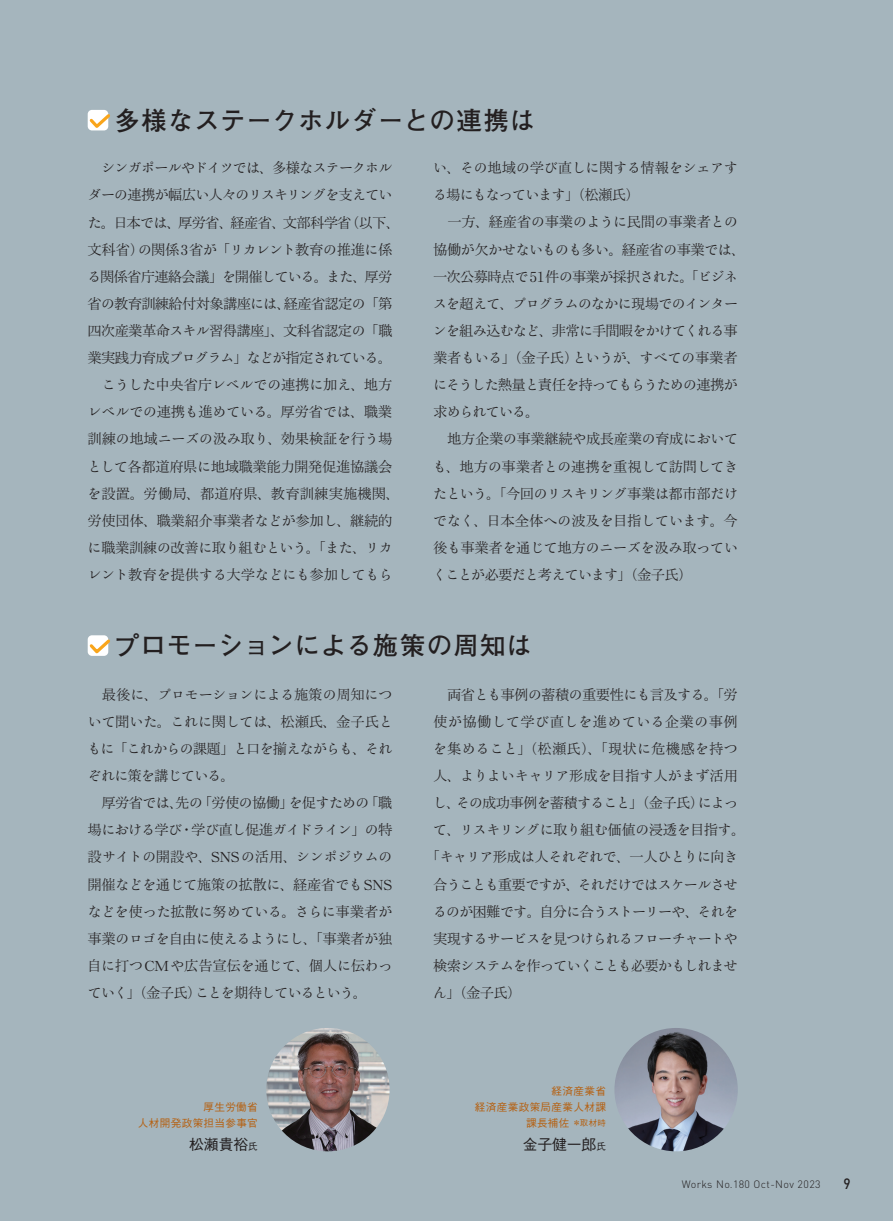
<style>
.page{position:relative;width:893px;height:1221px;background:#fff}
.page>*{position:absolute;margin:0;border:0;box-sizing:border-box;transform-origin:0 0}
.t1{font:700 25.5px "Futo Go B101 Pr 6";letter-spacing:.03em;color:#231f20}
.t2{font:500 14.85px "Gothic BBB Pr 5";letter-spacing:-.01em;color:#231f20}
.t3{font:500 14.85px "DIN Pro";color:#231f20;scale:.9 1}
.t4{font:14.4px/27.2px "Ro H Min S Kok Pr 5 N";letter-spacing:-.05em;color:#231f20}
.t5{font:14.4px "Ro H Min S Kok Pr 5 N";letter-spacing:-.075em;color:#231f20}
.t6{font:14.4px "Ro H Min S Kok Pr 5 N";color:#231f20}
.t7{font:14.4px "Ro H Min S Kok Pr 5 N";letter-spacing:-.07em;color:#231f20}
.t8{font:14.4px "Ro H Min S Kok Pr 5 N";letter-spacing:-.085em;color:#231f20}
.t9{font:14.4px "Ro H Min S Kok Pr 5 N";letter-spacing:-.03em;color:#231f20}
.t10{font:14.4px "Ro H Min S Kok Pr 5 N";letter-spacing:.01em;color:#231f20}
.t11{font:500 10.65px/15.9px "Gothic BBB Pr 5";letter-spacing:.03em;color:#b56011;text-align:right}
.t12{font:300 10.65px "DINOT";letter-spacing:.04em;color:#231f20}
.s1{font-size:9.6px}
.s2{font-size:8.55px}
</style>
<div class="page">
<div style="left:0;top:0;width:893px;height:1220px;background:#a5b5bd"></div>
<img style="left:614px;top:1027px;width:124px;height:124px;border-radius:62px">
<img style="left:266px;top:1027px;width:124px;height:124px;border-radius:62px">
<div style="left:88px;top:110px;width:20px;height:20px;background:#fff;border-radius:4px"></div>
<svg style="left:87px;top:111px;width:23px;height:20px"></svg>
<svg style="left:88px;top:635px;width:20px;height:21px"></svg>
<svg style="left:87px;top:636px;width:23px;height:20px"></svg>
<h1 class="t1" style="left:114px;top:100px;width:423px">多様なステークホルダーとの連携は</h1>
<p class="t4" style="left:87px;top:155px;width:315px">　シンガポールやドイツでは、多様なステークホルダーの連携が幅広い人々のリスキリングを支えていた。日本では、厚労省、経産省、文部科学省（以下、文科省）の関係3省が「リカレント教育の推進に係る関係省庁連絡会議」を開催している。また、厚労省の教育訓練給付対象講座には、経産省認定の「第四次産業革命スキル習得講座」、文科省認定の「職業実践力育成プログラム」などが指定されている。　こうした中央省庁レベルでの連携に加え、地方レベルでの連携も進めている。厚労省では、職業訓練の地域ニーズの汲み取り、効果検証を行う場として各都道府県に地域職業能力開発促進協議会を設置。労働局、都道府県、教育訓練実施機関、労使団体、職業紹介事業者などが参加し、継続的に職業訓練の改善に取り組むという。「また、リカレント教育を提供する大学などにも参加してもら</p>
<p class="t4" style="left:432px;top:155px;width:315px">い、その地域の学び直しに関する情報をシェアする場にもなっています」（松瀬氏）<br>　一方、経産省の事業のように民間の事業者との協働が欠かせないものも多い。経産省の事業では、一次公募時点で51件の事業が採択された。「ビジネスを超えて、プログラムのなかに現場でのインターンを組み込むなど、非常に手間暇をかけてくれる事業者もいる」（金子氏）というが、すべての事業者にそうした熱量と責任を持ってもらうための連携が求められている。<br>　地方企業の事業継続や成長産業の育成においても、地方の事業者との連携を重視して訪問してきたという。「今回のリスキリング事業は都市部だけでなく、日本全体への波及を目指しています。今後も事業者を通じて地方のニーズを汲み取っていくことが必要だと考えています」（金子氏）</p>
<h1 class="t1" style="left:114px;top:625px;width:420px">プロモーションによる施策の周知は</h1>
<p class="t4" style="left:87px;top:681px;width:307px">　最後に、プロモーションによる施策の周知について聞いた。これに関しては、松瀬氏、金子氏ともに「これからの課題」と口を揃えながらも、それぞれに策を講じている。<br>　厚労省では、先の「労使の協働」を促すための「職場における学び・学び直し促進ガイドライン」の特設サイトの開設や、SNSの活用、シンポジウムの開催などを通じて施策の拡散に、経産省でもSNSなどを使った拡散に努めている。さらに事業者が事業のロゴを自由に使えるようにし、「事業者が独自に打つCMや広告宣伝を通じて、個人に伝わっていく」（金子氏）ことを期待しているという。</p>
<p class="t11" style="left:138px;top:1097px;width:121px">厚生労働省<br>人材開発政策担当参事官</p>
<p class="t2" style="left:189px;top:1131px;width:70px">松瀬貴裕<span class="s1">氏</span></p>
<p class="t4" style="left:433px;top:681px;width:306px">　両省とも事例の蓄積の重要性にも言及する。「労</p>
<p class="t10" style="left:433px;top:712px;width:306px">使が協働して学び直しを進めている企業の事例</p>
<p class="t6" style="left:433px;top:739px;width:307px">を集めること」（松瀬氏）、「現状に危機感を持つ</p>
<p class="t9" style="left:433px;top:766px;width:306px">人、よりよいキャリア形成を目指す人がまず活用</p>
<p class="t4" style="left:433px;top:790px;width:307px">し、その成功事例を蓄積すること」（金子氏）によっ</p>
<p class="t4" style="left:433px;top:817px;width:314px">て、リスキリングに取り組む価値の浸透を目指す。</p>
<p class="t4" style="left:426px;top:844px;width:314px">「キャリア形成は人それぞれで、一人ひとりに向き</p>
<p class="t5" style="left:433px;top:875px;width:306px">合うことも重要ですが、それだけではスケールさせ</p>
<p class="t7" style="left:433px;top:902px;width:307px">るのが困難です。自分に合うストーリーや、それを</p>
<p class="t8" style="left:433px;top:929px;width:306px">実現するサービスを見つけられるフローチャートや</p>
<p class="t5" style="left:433px;top:956px;width:306px">検索システムを作っていくことも必要かもしれませ</p>
<p class="t4" style="left:433px;top:980px;width:90px">ん」（金子氏）</p>
<p class="t11" style="left:475px;top:1081px;width:133px">経済産業省<br>経済産業政策局産業人材課課長補佐 <span class="s2">＊取材時</span></p>
<p class="t2" style="left:523px;top:1131px;width:85px">金子健一郎<span class="s1">氏</span></p>
<p class="t12" style="left:682px;top:1177px;width:140px">Works No.180 Oct-Nov 2023</p>
<p class="t3" style="left:843px;top:1171px;width:9px">9</p>
</div>
